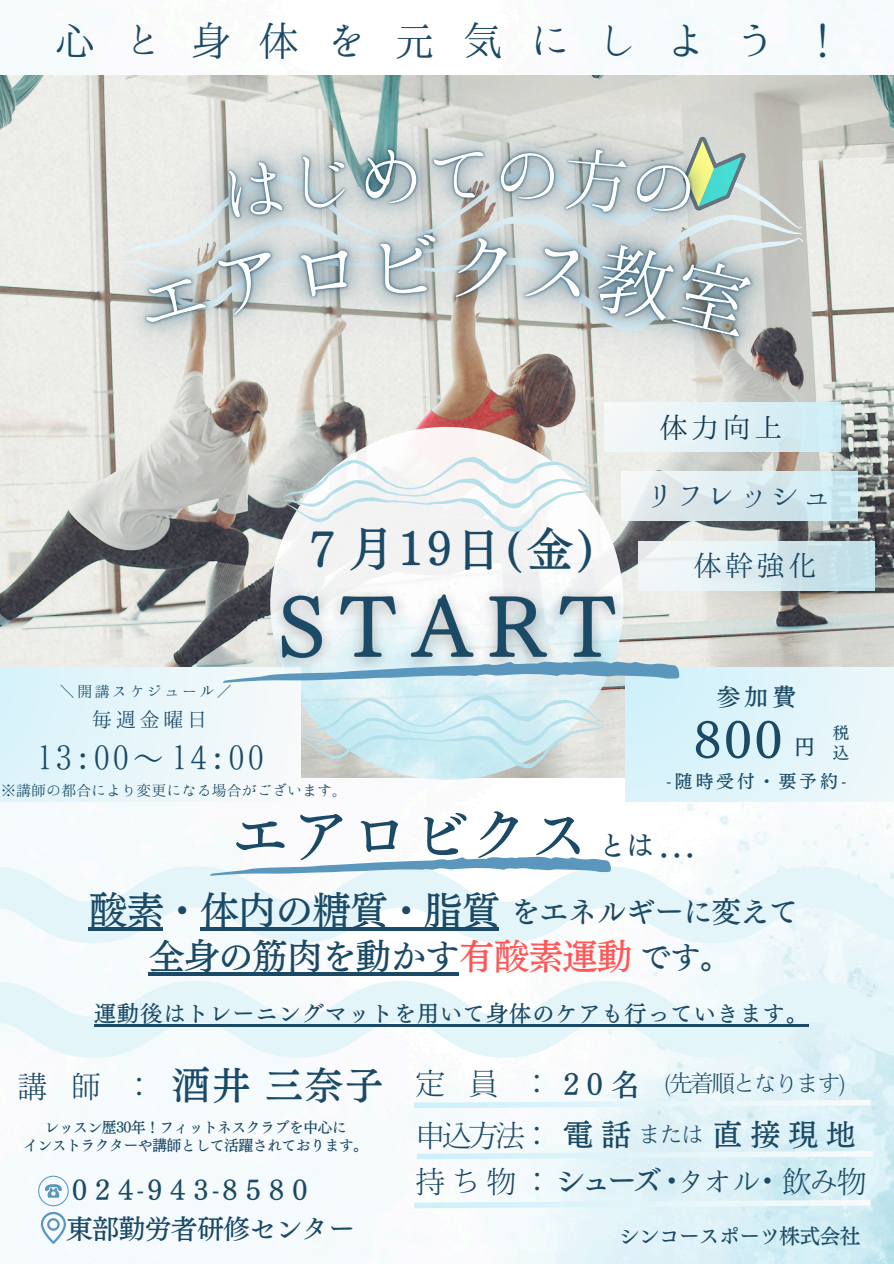
<style>
.page{position:relative;width:894px;height:1264px;background:#fff}
.page>*{position:absolute;margin:0;border:0;box-sizing:border-box;transform-origin:0 0}
.t1{font:58.5px "Canva Telop Min Pro N D";letter-spacing:.025em;color:#1b4a66}
.t2{font:51px "Canva Telop Min Pro N D";color:#1b4a66}
.t3{font:47.25px "Canva Telop Min Pro N D";color:#1b4a66}
.t4{font:45px "Hannari Mincho";letter-spacing:.51em;color:#1b4a66}
.t5{font:39px "Canva Telop Min Pro N D";letter-spacing:-.045em;color:#1b4a66}
.t6{font:37.5px "Hannari Mincho";letter-spacing:.055em;color:#1b4a66}
.t7{font:36px "Canva Telop Min Pro N D";letter-spacing:-.045em;color:#1b4a66}
.t8{font:31.5px "Hannari Mincho";color:#1b4a66}
.t9{font:31.5px "Hannari Mincho";color:#153a50}
.t10{font:31.5px "Canva Telop Min Pro N D";color:#1b4a66}
.t11{font:30.15px "Motoya Mincho Std W2";letter-spacing:-.09em;color:#1b4a66}
.t12{font:30.15px "Canva Telop Min Pro N D";color:#1b4a66}
.t13{font:30px "Canva Telop Min Pro N D";letter-spacing:-.045em;color:#1b4a66}
.t14{font:28.5px "Canva Telop Min Pro N D";color:#1b4a66}
.t15{font:27px "Canva Telop Min Pro N D";letter-spacing:-.14em;color:#1b4a66}
.t16{font:27px "Canva Telop Min Pro N D";letter-spacing:-.03em;color:#1b4a66}
.t17{font:24px "Canva Telop Min Pro N D";color:#1b4a66}
.t18{font:23.4px "Motoya Mincho Std W2";letter-spacing:-.095em;color:#1b4a66}
.t19{font:22.5px "Canva Telop Min Pro N D";letter-spacing:.025em;color:#1b4a66}
.t20{font:22.5px "Hannari Mincho";color:#1b4a66}
.t21{font:21px "Canva Telop Min Pro N D";letter-spacing:-.045em;color:#1b4a66}
.t22{font:18px "Canva Telop Min Pro N D";letter-spacing:.155em;color:#1b4a66}
.t23{font:16.5px "Hannari Mincho";letter-spacing:-.09em;color:#1b4a66}
.t24{font:16.5px "Hannari Mincho";letter-spacing:.055em;color:#1b4a66}
.t25{font:16.5px/19.2px "Canva Telop Min Pro N D";color:#1b4a66}
.t26{font:15px "Canva Telop Min Pro N D";letter-spacing:-.045em;color:#1b4a66}
.s1{color:#ff5757}
.s2{font-family:"Canva Telop Min Pro N D"}
</style>
<div class="page">
<img style="left:0;top:0;width:893px;height:1263px">
<img style="left:0;top:76px;width:893px;height:701px">
<img style="left:270px;top:427px;width:353px;height:353px;border-radius:50%">
<div style="left:0;top:667px;width:300px;height:134px;background:linear-gradient(to right,#d8f3fa,#f8f9fa)"></div>
<div style="left:621px;top:472px;width:236px;height:49px;background:linear-gradient(to right,#eceeee,#c7e5ee)"></div>
<div style="left:638px;top:541px;width:236px;height:49px;background:linear-gradient(to right,#f8f9f9,#bedde6)"></div>
<svg style="left:0;top:866px;width:893px;height:191px;fill:#e6f5fa"></svg>
<svg style="left:210px;top:855px;width:400px;height:20px"></svg>
<div style="left:625px;top:667px;width:268px;height:134px;background:linear-gradient(to right,#d2f1fa,#ecf7fa)"></div>
<img style="left:262px;top:575px;width:375px;height:84px">
<svg style="left:223px;top:659px;width:456px;height:24px;background:#a9cadb"></svg>
<svg style="left:408px;top:1097px;width:468px;height:14px"></svg>
<svg style="left:411px;top:1148px;width:467px;height:14px"></svg>
<svg style="left:408px;top:1196px;width:468px;height:15px"></svg>
<svg style="left:300px;top:695px;width:304px;height:73px;background:#cde7eb"></svg>
<svg style="left:41px;top:1211px;width:25px;height:32px"></svg>
<svg style="left:38px;top:1175px;width:30px;height:30px"></svg>
<svg style="left:283px;top:463px;width:310px;height:69px"></svg>
<hr style="left:88px;top:927px;width:75px;height:3px;background:#1b4a66">
<hr style="left:200px;top:927px;width:298px;height:3px;background:#1b4a66">
<hr style="left:149px;top:972px;width:310px;height:3px;background:#1b4a66">
<img style="left:113px;top:31px;width:700px;height:75px">
<img style="left:9px;top:106px;width:874px;height:357px">
<hr style="left:94px;top:1024px;width:714px;height:2px;background:#1b4a66">
<p class="t4" style="left:55px;top:17px;width:793px">心 と身 体を元気にしよう！</p>
<p class="t9" style="left:659px;top:410px;width:128px">体力向上</p>
<p class="t3" style="left:298px;top:525px;width:298px">７月19日(金)</p>
<h4 class="t8" style="left:645px;top:479px;width:191px">リフレッシュ</h4>
<p class="t8" style="left:693px;top:548px;width:128px">体幹強化</p>
<p class="t24" style="left:60px;top:682px;width:175px">＼開講スケジュール／</p>
<p class="t17" style="left:716px;top:684px;width:81px">参加費</p>
<p class="t20" style="left:92px;top:707px;width:109px">毎週金曜日</p>
<p class="t6" style="left:36px;top:737px;width:229px">13:00～ 14:00</p>
<p class="t23" style="left:1px;top:781px;width:349px">※講師の都合により変更になる場合がございます。</p>
<p class="t1" style="left:231px;top:805px;width:359px">エアロビクス</p>
<p class="t2" style="left:693px;top:715px;width:90px">800</p>
<p class="t25" style="left:832px;top:723px;width:18px">税込</p>
<p class="t22" style="left:665px;top:771px;width:183px">-随時受付・要予約-</p>
<p class="t21" style="left:793px;top:736px;width:22px">円</p>
<p class="t14" style="left:598px;top:830px;width:118px">とは．．．</p>
<p class="t5" style="left:88px;top:891px;width:413px">酸素・体内の糖質・脂質</p>
<h5 class="t13" style="left:510px;top:897px;width:290px">をエネルギーに変えて</h5>
<p class="t7" style="left:149px;top:938px;width:485px">全身の筋肉を動かす<span class="s1">有酸素運動</span></p>
<p class="t10" style="left:639px;top:940px;width:93px">です。</p>
<p class="t19" style="left:94px;top:1002px;width:715px">運動後はトレーニングマットを用いて身体のケアも行っていきます。</p>
<p class="t11" style="left:18px;top:1071px;width:138px">講師：</p>
<p class="t5" style="left:172px;top:1065px;width:209px">酒井三奈子</p>
<p class="t26" style="left:44px;top:1119px;width:304px">レッスン歴30年！フィットネスクラブを中心に</p>
<p class="t26" style="left:23px;top:1137px;width:346px">インストラクターや講師として活躍されております。</p>
<p class="t15" style="left:66px;top:1176px;width:249px">０２４-９４３-８５８０</p>
<p class="t16" style="left:66px;top:1215px;width:290px">東部勤労者研修センター</p>
<p class="t11" style="left:415px;top:1068px;width:227px">定 員 ：<span class="s2">20名</span></p>
<p class="t18" style="left:664px;top:1071px;width:182px">(先着順となります)</p>
<p class="t11" style="left:415px;top:1120px;width:217px">申込方法：<span class="s2">電話</span></p>
<h5 class="t18" style="left:638px;top:1122px;width:67px">または</h5>
<p class="t12" style="left:712px;top:1119px;width:145px">直接現地</p>
<p class="t11" style="left:415px;top:1166px;width:347px">持ち物：<span class="s2">シューズ</span>タオル</p>
<p class="t12" style="left:656px;top:1165px;width:32px">・</p>
<p class="t11" style="left:752px;top:1166px;width:116px"><span class="s2">・</span>飲み物</p>
<p class="t21" style="left:618px;top:1225px;width:243px">シンコースポーツ株式会社</p>
</div>
